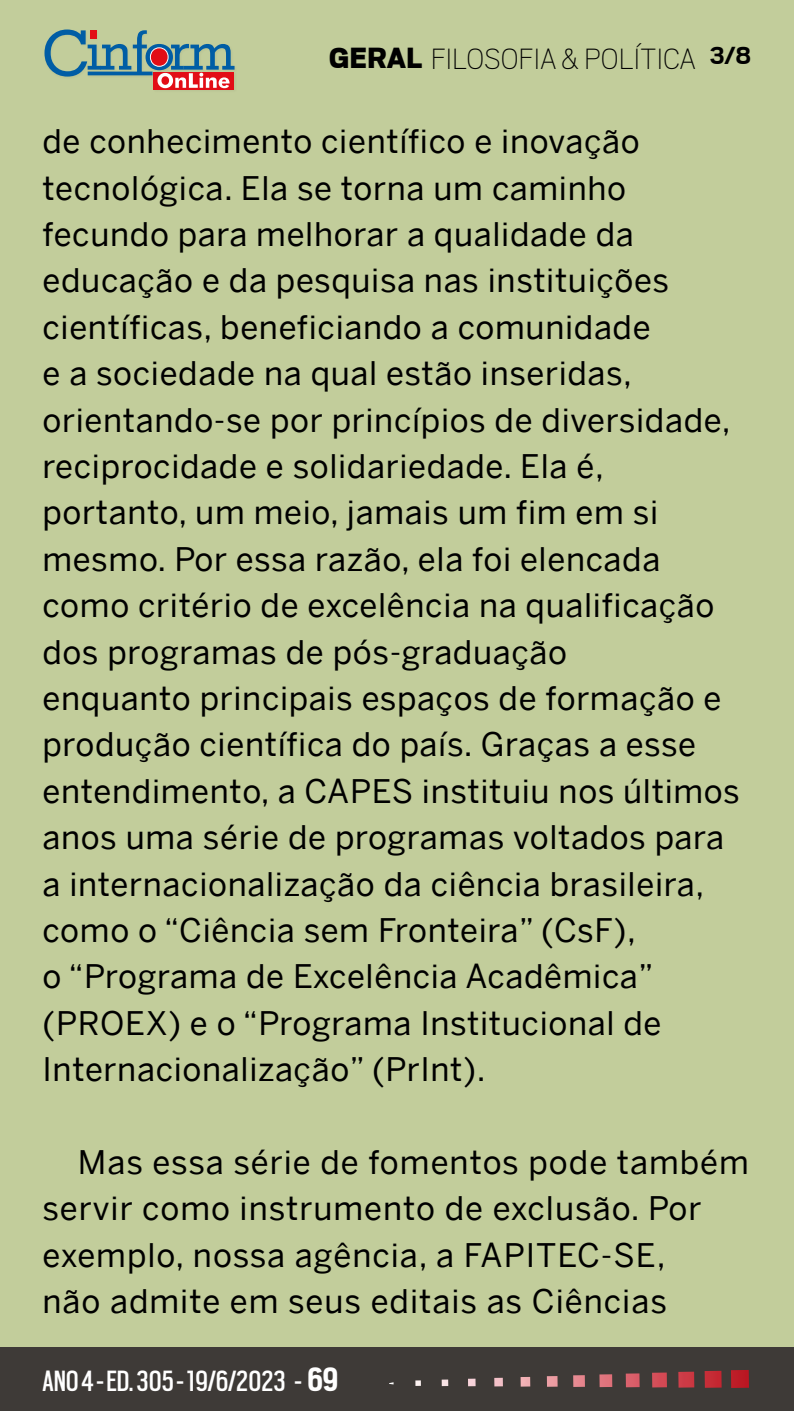
<style>
.page{position:relative;width:794px;height:1411px;background:#fff}
.page>*{position:absolute;margin:0;border:0;box-sizing:border-box;transform-origin:0 0}
.t1{font:32.5px/46.4px "Benton Sans";letter-spacing:.02em;color:#000}
.t2{font:100 32.5px "Scout";color:#000}
.t3{font:32.5px "Scout Cond";color:#fff}
.s1{font-weight:900}
.s2{font-weight:700;font-size:27.5px}
.s3{font-weight:700;font-size:37.5px}
</style>
<div class="page">
<div style="left:0;top:0;width:794px;height:1410px;background:#c2cd9b"></div>
<div style="left:0;top:1347px;width:794px;height:63px;background:#3e3a37"></div>
<img style="left:731px;top:1370px;width:18px;height:17px">
<img style="left:704px;top:1370px;width:17px;height:17px">
<img style="left:678px;top:1371px;width:16px;height:16px">
<img style="left:652px;top:1372px;width:15px;height:15px">
<img style="left:626px;top:1373px;width:13px;height:14px">
<svg style="left:599px;top:1374px;width:13px;height:12px"></svg>
<svg style="left:573px;top:1375px;width:12px;height:11px"></svg>
<svg style="left:547px;top:1376px;width:10px;height:10px"></svg>
<svg style="left:520px;top:1376px;width:10px;height:10px"></svg>
<svg style="left:494px;top:1377px;width:9px;height:9px"></svg>
<svg style="left:468px;top:1378px;width:7px;height:8px"></svg>
<svg style="left:442px;top:1379px;width:6px;height:6px"></svg>
<svg style="left:415px;top:1380px;width:6px;height:5px"></svg>
<img style="left:63px;top:29px;width:172px;height:61px">
<div style="left:154px;top:72px;width:80px;height:17px;background:#e20d16"></div>
<svg style="left:44px;top:30px;width:190px;height:58px"></svg>
<p class="t2" style="left:329px;top:37px;width:424px"><span class="s1">GERAL</span> FILOSOFIA &amp; POLÍTICA <span class="s2">3/8</span></p>
<p class="t1" style="left:43px;top:118px;width:699px">de conhecimento científico e inovação tecnológica. Ela se torna um caminho fecundo para melhorar a qualidade da educação e da pesquisa nas instituições científicas, beneficiando a comunidade<br>e a sociedade na qual estão inseridas, orientando-se por princípios de diversidade, reciprocidade e solidariedade. Ela é, portanto, um meio, jamais um fim em si mesmo. Por essa razão, ela foi elencada como critério de excelência na qualificação dos programas de pós-graduação<br>enquanto principais espaços de formação e produção científica do país. Graças a esse entendimento, a CAPES instituiu nos últimos anos uma série de programas voltados para a internacionalização da ciência brasileira, como o “Ciência sem Fronteira” (CsF),<br>o “Programa de Excelência Acadêmica” (PROEX) e o “Programa Institucional de Internacionalização” (PrInt).</p>
<p class="t1" style="left:43px;top:1138px;width:708px;text-indent:35px">Mas essa série de fomentos pode também servir como instrumento de exclusão. Por exemplo, nossa agência, a FAPITEC-SE,<br>não admite em seus editais as Ciências</p>
<p class="t3" style="left:43px;top:1359px;width:297px">ANO 4 - ED. 305 - 19/6/2023 - <span class="s3">69</span></p>
</div>
